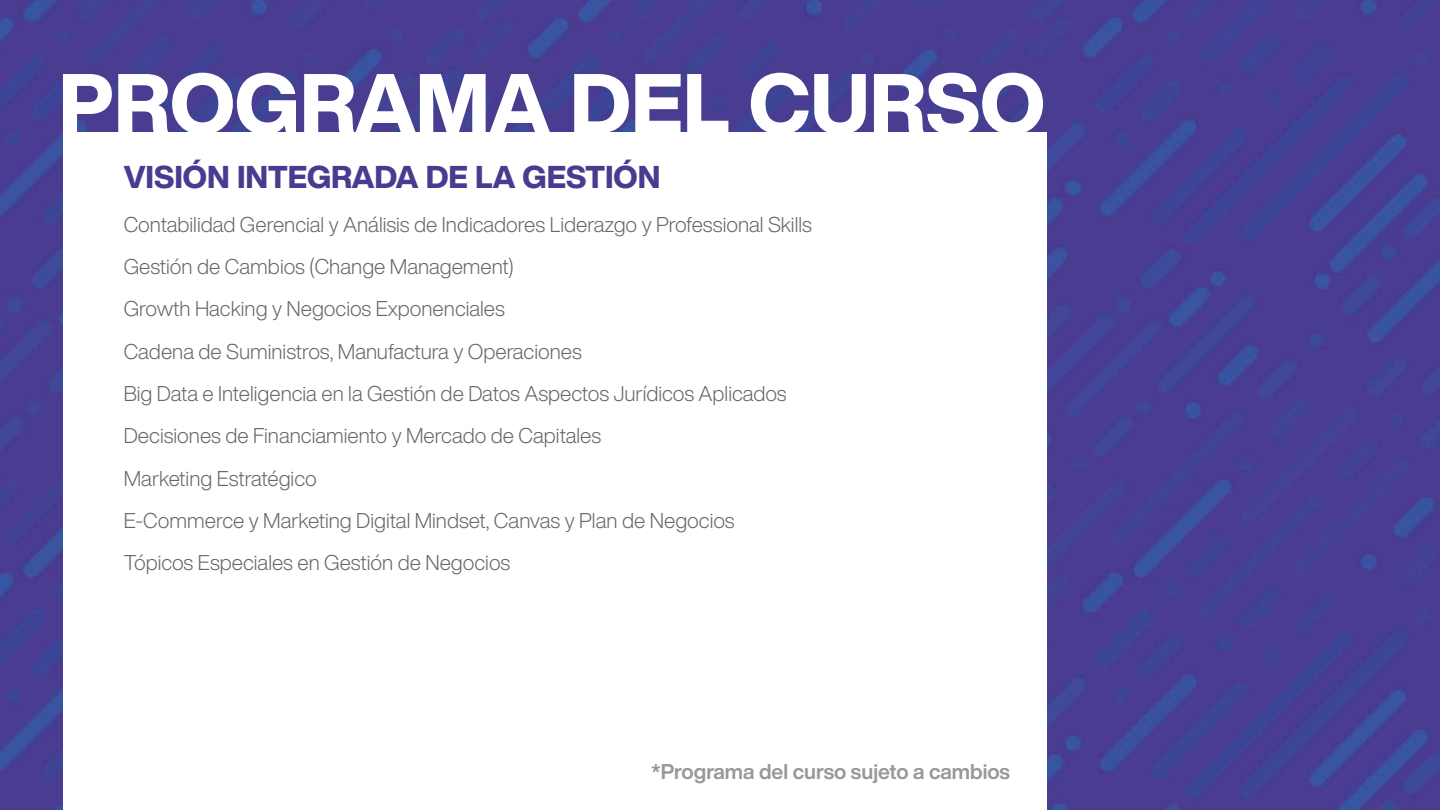
<style>
.page{position:relative;width:1440px;height:810px;background:#fff}
.page>*{position:absolute;margin:0;border:0;box-sizing:border-box;transform-origin:0 0}
.t1{font:800 83.25px "Helvetica Now Display";color:#fff}
.t2{font:800 31.05px "Helvetica Now Display";color:#493c90}
.t3{font:300 21px/42.3px "Helvetica Now Display";color:#666}
.t4{font:700 21px "Helvetica Now Display";color:#989898}
</style>
<div class="page">
<img style="left:0;top:0;width:1440px;height:810px">
<div style="left:64px;top:133px;width:983px;height:677px;background:#fff"></div>
<h1 class="t1" style="left:59px;top:46px;width:988px">PROGRAMA DEL CURSO</h1>
<h2 class="t2" style="left:124px;top:156px;width:538px">VISIÓN INTEGRADA DE LA GESTIÓN</h2>
<p class="t3" style="left:124px;top:203px;width:690px">Contabilidad Gerencial y Análisis de Indicadores Liderazgo y Professional Skills Gestión de Cambios (Change Management)<br>Growth Hacking y Negocios Exponenciales<br>Cadena de Suministros, Manufactura y Operaciones<br>Big Data e Inteligencia en la Gestión de Datos Aspectos Jurídicos Aplicados Decisiones de Financiamiento y Mercado de Capitales<br>Marketing Estratégico<br>E-Commerce y Marketing Digital Mindset, Canvas y Plan de Negocios<br>Tópicos Especiales en Gestión de Negocios</p>
<p class="t4" style="left:651px;top:757px;width:361px">*Programa del curso sujeto a cambios</p>
</div>
